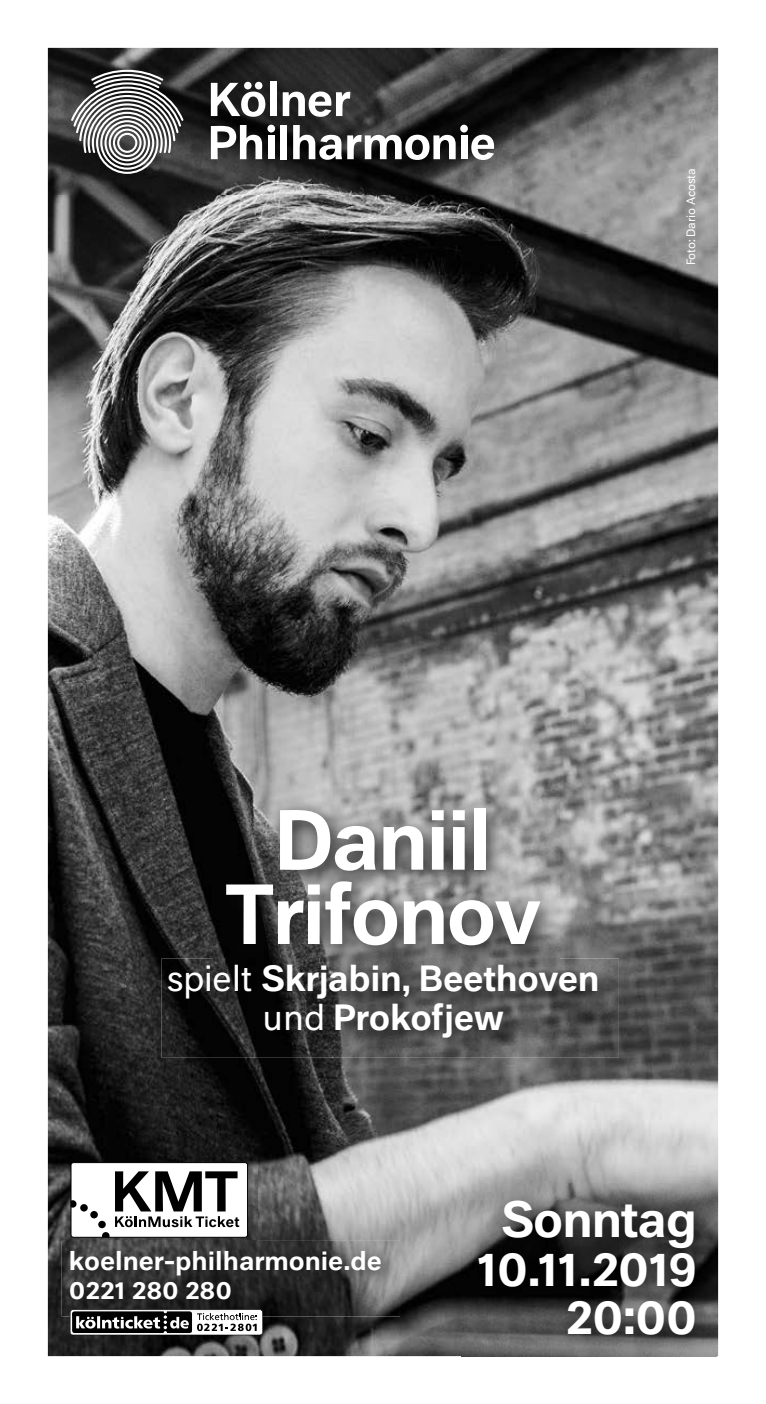
<style>
.page{position:relative;width:766px;height:1404px;background:#fff}
.page>*{position:absolute;margin:0;border:0;box-sizing:border-box;transform-origin:0 0}
.t1{font:500 78.75px/74.2px "Neutral BP";letter-spacing:-.03em;color:#fff;text-align:center}
.t2{font:500 47.25px/48.4px "Neutral BP";letter-spacing:-.02em;color:#fff;text-align:right}
.t3{font:500 33.75px/39.1px "Neutral BP";letter-spacing:-.01em;color:#fff;text-align:center}
.t4{font:500 24.53px/28.3px "Neutral BP";color:#fff}
.t5{font:11.25px "Neutral BP";letter-spacing:-.015em;color:#fff}
.s1{font-weight:400}
</style>
<div class="page">
<img style="left:48px;top:48px;width:670px;height:1307px">
<img style="left:62px;top:1240px;width:338px;height:76px">
<svg style="left:70px;top:1309px;width:193px;height:25px"></svg>
<img style="left:76px;top:1315px;width:61px;height:1px">
<img style="left:66px;top:1156px;width:191px;height:90px">
<div style="left:71px;top:1162px;width:176px;height:75px;background:#fff;border-radius:3px"></div>
<div style="left:70px;top:1161px;width:178px;height:76px;border:1px solid #000;border-radius:3px"></div>
<svg style="left:71px;top:1200px;width:5px;height:7px"></svg>
<svg style="left:80px;top:1203px;width:8px;height:8px"></svg>
<svg style="left:90px;top:1210px;width:8px;height:8px"></svg>
<div style="left:98px;top:1220px;width:8px;height:7px;background:#000;border-radius:50%"></div>
<svg style="left:102px;top:1232px;width:7px;height:5px"></svg>
<svg style="left:115px;top:1171px;width:124px;height:55px"></svg>
<img style="left:49px;top:49px;width:462px;height:145px">
<svg style="left:71px;top:70px;width:114px;height:104px"></svg>
<div style="left:255px;top:82px;width:7px;height:7px;background:#fff;border-radius:50%"></div>
<svg style="left:211px;top:83px;width:54px;height:34px"></svg>
<div style="left:270px;top:82px;width:6px;height:34px;background:#fff"></div>
<svg style="left:282px;top:91px;width:68px;height:26px"></svg>
<svg style="left:211px;top:125px;width:51px;height:34px"></svg>
<div style="left:267px;top:125px;width:8px;height:7px;background:#fff;border-radius:50%"></div>
<div style="left:268px;top:135px;width:6px;height:24px;background:#fff"></div>
<div style="left:280px;top:125px;width:7px;height:34px;background:#fff"></div>
<svg style="left:293px;top:125px;width:162px;height:35px"></svg>
<div style="left:460px;top:125px;width:7px;height:7px;background:#fff;border-radius:50%"></div>
<div style="left:460px;top:135px;width:7px;height:24px;background:#fff"></div>
<svg style="left:471px;top:135px;width:23px;height:25px"></svg>
<img style="left:461px;top:1183px;width:255px;height:172px">
<img style="left:212px;top:797px;width:347px;height:161px">
<img style="left:162px;top:958px;width:456px;height:99px">
<p class="t5" style="left:682px;top:265px;width:99px;rotate:-90deg">Foto: Dario Acosta</p>
<h1 class="t1" style="left:224px;top:796px;width:318px">Daniil<br>Trifonov</h1>
<p class="t3" style="left:166px;top:956px;width:434px"><span class="s1">spielt</span> Skrjabin, Beethoven <span class="s1">und</span> Prokofjew</p>
<p class="t4" style="left:69px;top:1244px;width:314px">koelner-philharmonie.de<br>0221 280 280</p>
<h2 class="t2" style="left:477px;top:1191px;width:222px">Sonntag<br>10.11.2019<br>20:00</h2>
</div>
